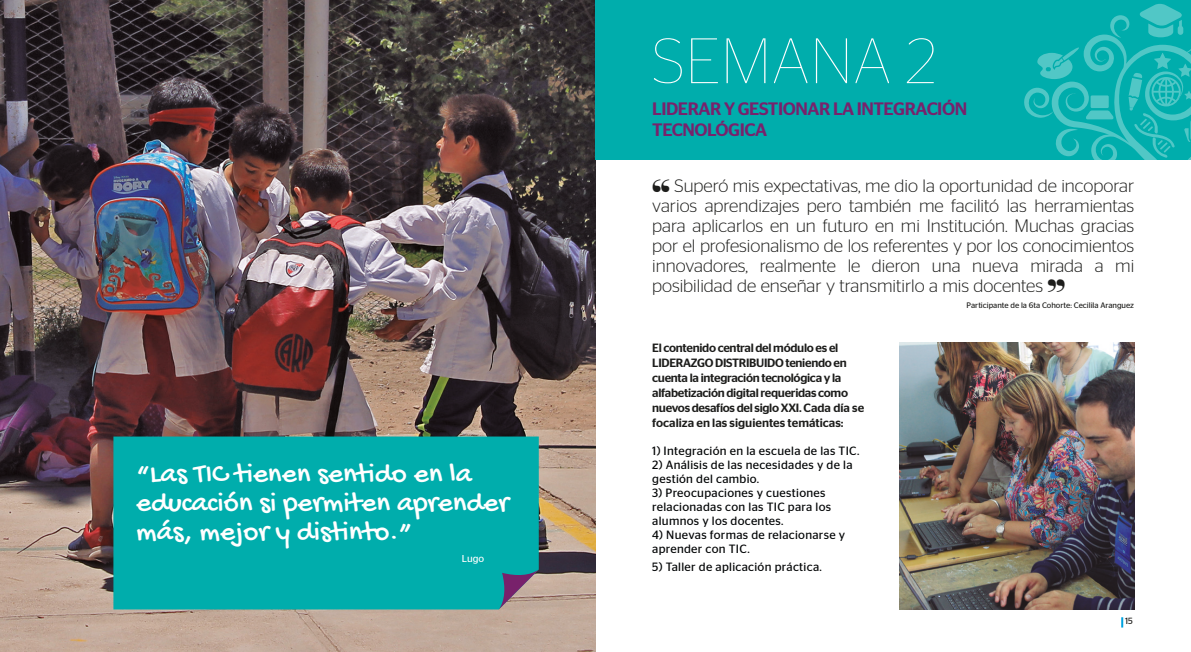
<style>
.page{position:relative;width:1191px;height:652px;background:#fff}
.page>*{position:absolute;margin:0;border:0;box-sizing:border-box;transform-origin:0 0}
.t1{font:100 64px "Stag Sans";color:#fff}
.t2{font:29px/29px "Gochi Hand";color:#fff}
.t3{font:300 18px/20px "Stag Sans";color:#1d1d1b;text-align:justify}
.t4{font:500 18px/21.6px "Stag Sans";letter-spacing:-.025em;color:#78226c}
.t5{font:12px/14px "Stag Sans";letter-spacing:.025em;color:#020405}
.t6{font:500 12px/15px "Stag Sans";letter-spacing:-.025em;color:#1d1d1b}
.t7{font:10px "Stag Sans";color:#fff}
.t8{font:9px "Stag Sans";color:#1d1d1b}
.t9{font:8px "Stag Sans";color:#1d1d1b}
</style>
<div class="page">
<img style="left:0;top:0;width:595px;height:652px">
<div style="left:113px;top:437px;width:426px;height:172px;background:#00adac"></div>
<svg style="left:499px;top:570px;width:40px;height:39px;background:#837f8d"></svg>
<div style="left:595px;top:0;width:596px;height:160px;background:#00adac"></div>
<svg style="left:1024px;top:4px;width:167px;height:156px"></svg>
<img style="left:899px;top:343px;width:235px;height:266px">
<svg style="left:1121px;top:617px;width:2px;height:11px"></svg>
<h2 class="t2" style="left:136px;top:461px;width:374px">“Las TIC tienen sentido en la educación si permiten aprender más, mejor y distinto.”</h2>
<p class="t7" style="left:462px;top:553px;width:24px">Lugo</p>
<h1 class="t1" style="left:652px;top:25px;width:286px">SEMANA 2</h1>
<p class="t4" style="left:652px;top:98px;width:316px">LIDERAR Y GESTIONAR LA INTEGRACIÓN<br>TECNOLÓGICA</p>
<p class="t3" style="left:652px;top:175px;width:483px">“ Superó mis expectativas, me dio la oportunidad de incoporar varios aprendizajes pero también me facilitó las herramientas para aplicarlos en un futuro en mi Institución. Muchas gracias por el profesionalismo de los referentes y por los conocimientos innovadores, realmente le dieron una nueva mirada a mi posibilidad de enseñar y transmitirlo a mis docentes ”</p>
<p class="t9" style="left:966px;top:300px;width:169px">Participante de la 6ta Cohorte: Cecilila Aranguez</p>
<p class="t6" style="left:652px;top:340px;width:213px">El contenido central del módulo es el LIDERAZGO DISTRIBUIDO teniendo en cuenta la integración tecnológica y la alfabetización digital requeridas como nuevos desafíos del siglo XXI. Cada día se focaliza en las siguientes temáticas:</p>
<p class="t5" style="left:652px;top:444px;width:209px">1) Integración en la escuela de las TIC.</p>
<p class="t5" style="left:652px;top:458px;width:202px">2) Análisis de las necesidades y de la gestión del cambio.</p>
<p class="t5" style="left:652px;top:486px;width:180px">3) Preocupaciones y cuestiones relacionadas con las TIC para los alumnos y los docentes.</p>
<p class="t5" style="left:652px;top:528px;width:194px">4) Nuevas formas de relacionarse y aprender con TIC.</p>
<p class="t5" style="left:652px;top:560px;width:171px">5) Taller de aplicación práctica.</p>
<p class="t8" style="left:1125px;top:616px;width:9px">15</p>
</div>
